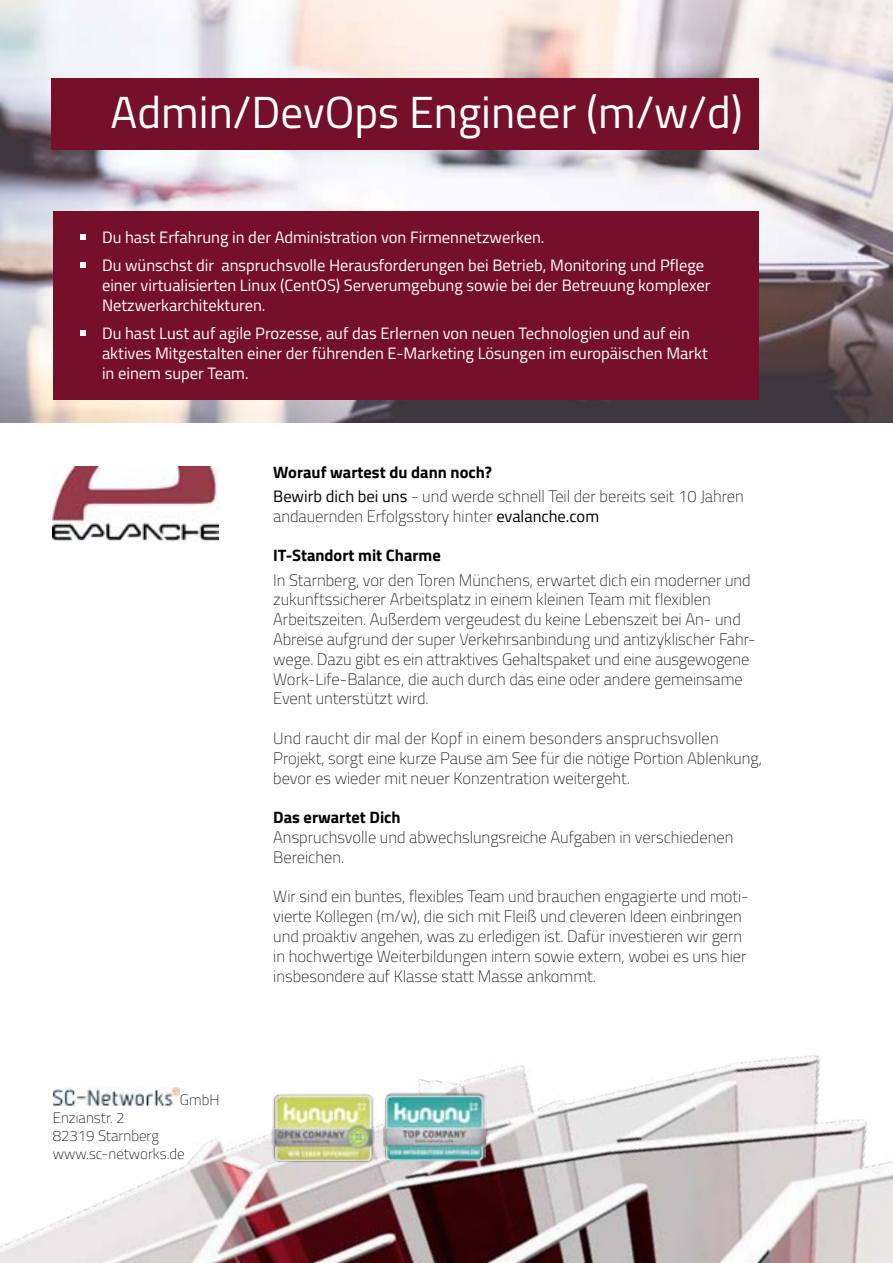
<style>
.page{position:relative;width:893px;height:1263px;background:#fff}
.page>*{position:absolute;margin:0;border:0;box-sizing:border-box;transform-origin:0 0}
.t1{font:45px "Titillium";color:#fff}
.t2{font:100 16.5px/19.8px "Titillium";color:#000}
.t3{font:16.5px/19.8px "Titillium";color:#fff}
.t4{font:700 16.5px "Titillium";color:#000}
.t5{font:100 15px/18px "Titillium";color:#000}
.s1{font-weight:700}
.s2{font-weight:400}
</style>
<div class="page">
<img style="left:0;top:1055px;width:893px;height:208px">
<div style="left:272px;top:1093px;width:103px;height:69px;background:#000;opacity:.6"></div>
<img style="left:273px;top:1095px;width:101px;height:67px">
<div style="left:383px;top:1092px;width:105px;height:69px;background:#000;opacity:.6"></div>
<img style="left:383px;top:1095px;width:103px;height:67px">
<img style="left:0;top:0;width:893px;height:422px">
<img style="left:54px;top:1088px;width:126px;height:17px">
<div style="left:53px;top:211px;width:706px;height:189px;background:#750f2a"></div>
<svg style="left:81px;top:234px;width:5px;height:6px"></svg>
<svg style="left:81px;top:263px;width:5px;height:5px"></svg>
<svg style="left:81px;top:331px;width:5px;height:5px"></svg>
<img style="left:53px;top:467px;width:166px;height:74px">
<div style="left:51px;top:79px;width:708px;height:71px;background:#750f2a"></div>
<h1 class="t1" style="left:111px;top:80px;width:634px">Admin/DevOps Engineer (m/w/d)</h1>
<p class="t3" style="left:102px;top:222px;width:604px;line-height:28.3px">Du hast Erfahrung in der Administration von Firmennetzwerken.<br>Du wünschst dir anspruchsvolle Herausforderungen bei Betrieb, Monitoring und Pflege</p>
<p class="t3" style="left:102px;top:274px;width:610px">einer virtualisierten Linux (CentOS) Serverumgebung sowie bei der Betreuung komplexer<br>Netzwerkarchitekturen.</p>
<p class="t3" style="left:102px;top:323px;width:607px">Du hast Lust auf agile Prozesse, auf das Erlernen von neuen Technologien und auf ein aktives Mitgestalten einer der führenden E-Marketing Lösungen im europäischen Markt in einem super Team.</p>
<p class="t5" style="left:180px;top:1090px;width:41px">GmbH</p>
<p class="t5" style="left:53px;top:1108px;width:134px">Enzianstr. 2<br>82319 Starnberg www.sc-networks.de</p>
<p class="t2" style="left:273px;top:459px;width:472px;line-height:24px"><span class="s1">Worauf wartest du dann noch?<br></span><span class="s2">Bewirb dich bei uns</span> - und werde schnell Teil der bereits seit 10 Jahren</p>
<p class="t2" style="left:273px;top:505px;width:327px">andauernden Erfolgsstory hinter <span class="s2">evalanche.com</span></p>
<p class="t4" style="left:273px;top:543px;width:169px">IT-Standort mit Charme</p>
<p class="t2" style="left:273px;top:569px;width:484px">In Starnberg, vor den Toren Münchens, erwartet dich ein moderner und zukunftssicherer Arbeitsplatz in einem kleinen Team mit flexiblen Arbeitszeiten. Außerdem vergeudest du keine Lebenszeit bei An- und Abreise aufgrund der super Verkehrsanbindung und antizyklischer Fahr&shy;wege. Dazu gibt es ein attraktives Gehaltspaket und eine ausgewogene Work-Life-Balance, die auch durch das eine oder andere gemeinsame Event unterstützt wird.</p>
<p class="t2" style="left:273px;top:727px;width:490px">Und raucht dir mal der Kopf in einem besonders anspruchsvollen<br>Projekt, sorgt eine kurze Pause am See für die nötige Portion Ablenkung, bevor es wieder mit neuer Konzentration weitergeht.</p>
<p class="t4" style="left:273px;top:805px;width:129px">Das erwartet Dich</p>
<p class="t2" style="left:273px;top:826px;width:462px">Anspruchsvolle und abwechslungsreiche Aufgaben in verschiedenen<br>Bereichen.</p>
<p class="t2" style="left:273px;top:886px;width:477px">Wir sind ein buntes, flexibles Team und brauchen engagierte und moti&shy;vierte Kollegen (m/w), die sich mit Fleiß und cleveren Ideen einbringen und proaktiv angehen, was zu erledigen ist. Dafür investieren wir gern in hochwertige Weiterbildungen intern sowie extern, wobei es uns hier insbesondere auf Klasse statt Masse ankommt.</p>
</div>
